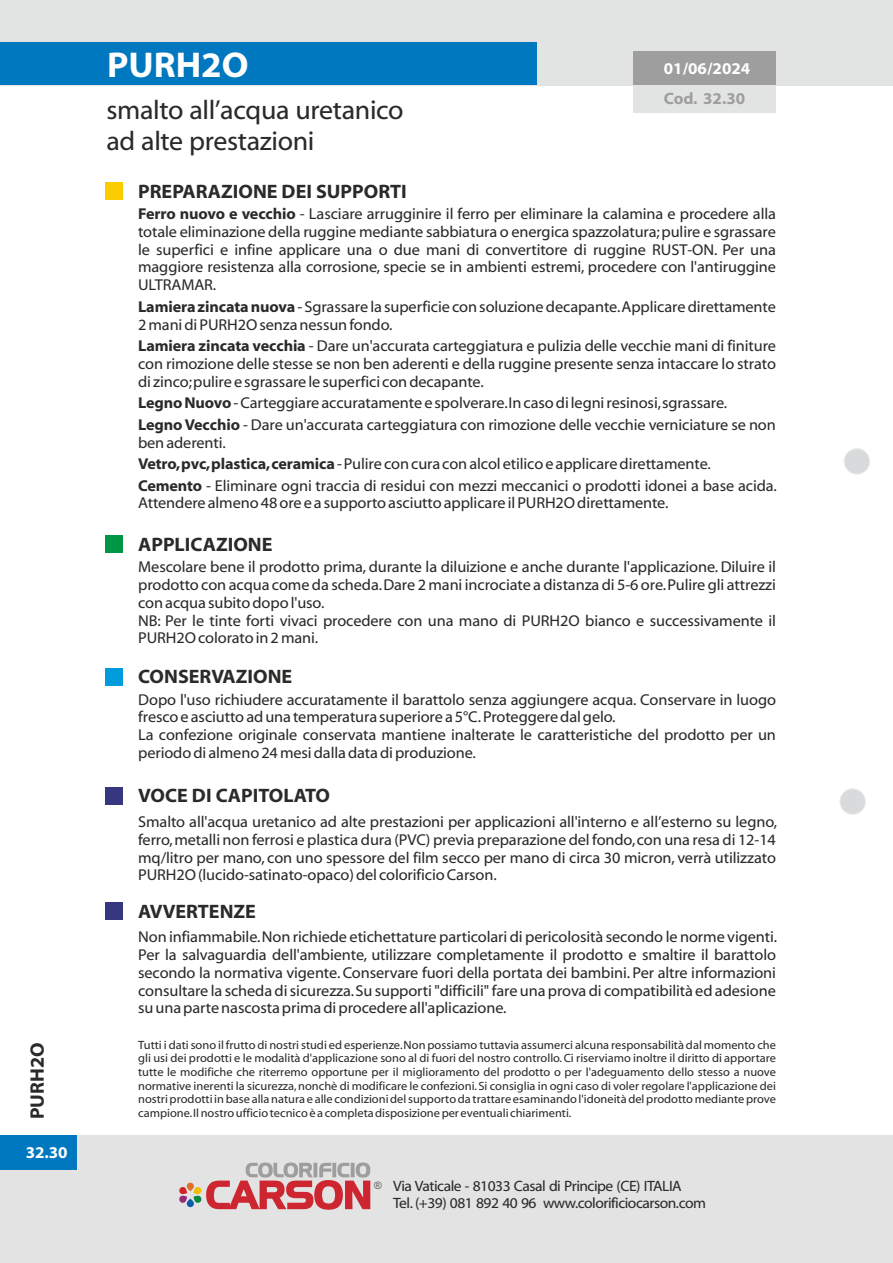
<style>
.page{position:relative;width:893px;height:1263px;background:#fff}
.page>*{position:absolute;margin:0;border:0;box-sizing:border-box;transform-origin:0 0}
.t1{font:36px "Myriad Bd Web";color:#fefefe}
.t2{font:27px/30.8px "Myriad Web";letter-spacing:-.015em;color:#2a2a29}
.t3{font:19.5px "Myriad Bd Web";color:#2b2a29}
.t4{font:19.5px "Myriad Bd Web";color:#2a2a29}
.t5{font:16.5px "Myriad Bd Web";color:#fefefe}
.t6{font:16.5px "Myriad Bd Web";color:#9e9e9f}
.t7{font:15.75px/17.9px "Myriad Web";letter-spacing:-.005em;color:#2b2a29}
.t8{font:15px/17.1px "Myriad Web";letter-spacing:-.035em;color:#2b2a29}
.t9{font:12px/13.6px "Myriad Web";color:#2b2a29;text-align:justify}
.t10{font:10.35px "Arial";color:#5b5b5b}
.s1{font-family:"Myriad Bd Web"}
</style>
<div class="page">
<div style="left:0;top:0;width:893px;height:85px;background:#e2e3e3"></div>
<div style="left:840px;top:789px;width:26px;height:25px;background:#d9dadb;border:1px solid #ebecec;border-radius:50%"></div>
<div style="left:844px;top:448px;width:26px;height:26px;background:#d9dadb;border:1px solid #ebecec;border-radius:50%"></div>
<div style="left:0;top:43px;width:537px;height:42px;background:#0078bf"></div>
<div style="left:633px;top:51px;width:143px;height:34px;background:#9e9e9f"></div>
<div style="left:633px;top:85px;width:143px;height:28px;background:#e2e3e3"></div>
<div style="left:106px;top:668px;width:17px;height:17px;background:#009cde"></div>
<div style="left:106px;top:787px;width:17px;height:17px;background:#36377e"></div>
<div style="left:106px;top:183px;width:17px;height:17px;background:#fccb00"></div>
<div style="left:106px;top:536px;width:17px;height:17px;background:#009746"></div>
<div style="left:0;top:1135px;width:893px;height:128px;background:#e3e3e3"></div>
<div style="left:0;top:1135px;width:77px;height:34px;background:#0078bf"></div>
<svg style="left:179px;top:1162px;width:191px;height:48px"></svg>
<div style="left:106px;top:903px;width:17px;height:17px;background:#36377e"></div>
<p class="t4" style="left:30px;top:1119px;width:78px;rotate:-90deg">PURH2O</p>
<p class="t5" style="left:26px;top:1146px;width:43px">32.30</p>
<h1 class="t1" style="left:107px;top:51px;width:143px">PURH2O</h1>
<h2 class="t2" style="left:106px;top:97px;width:299px">smalto all’acqua uretanico ad alte prestazioni</h2>
<p class="t3" style="left:138px;top:183px;width:270px">PREPARAZIONE DEI SUPPORTI</p>
<p class="t5" style="left:664px;top:62px;width:88px">01/06/2024</p>
<p class="t6" style="left:664px;top:92px;width:83px">Cod. 32.30</p>
<p class="t7" style="left:138px;top:206px;width:639px;text-align:justify"><span class="s1">Ferro nuovo e vecchio</span> - Lasciare arrugginire il ferro per eliminare la calamina e procedere alla totale eliminazione della ruggine mediante sabbiatura o energica spazzolatura;pulire e sgrassare le superfici e infine applicare una o due mani di convertitore di ruggine RUST-ON. Per una maggiore resistenza alla corrosione, specie se in ambienti estremi, procedere con l'antiruggine ULTRAMAR.</p>
<p class="t7" style="left:138px;top:299px;width:639px"><span class="s1">Lamiera zincata nuova</span> - Sgrassare la superficie con soluzione decapante.Applicare direttamente<br>2 mani di PURH2O senza nessun fondo.</p>
<p class="t7" style="left:138px;top:338px;width:639px;text-align:justify"><span class="s1">Lamiera zincata vecchia</span> - Dare un'accurata carteggiatura e pulizia delle vecchie mani di finiture con rimozione delle stesse se non ben aderenti e della ruggine presente senza intaccare lo strato di zinco;pulire e sgrassare le superfici con decapante.</p>
<p class="t7" style="left:138px;top:393px;width:639px;line-height:21.6px"><span class="s1">Legno Nuovo</span>- Carteggiare accuratamente e spolverare.In caso di legni resinosi,sgrassare.<br><span class="s1">Legno Vecchio</span> - Dare un'accurata carteggiatura con rimozione delle vecchie verniciature se non</p>
<p class="t7" style="left:138px;top:433px;width:640px;line-height:21.6px">ben aderenti.<br><span class="s1">Vetro,pvc,plastica,ceramica</span>- Pulire con cura con alcol etilico e applicare direttamente.<br><span class="s1">Cemento</span> - Eliminare ogni traccia di residui con mezzi meccanici o prodotti idonei a base acida.</p>
<p class="t7" style="left:138px;top:495px;width:532px">Attendere almeno 48 ore e a supporto asciutto applicare il PURH2O direttamente.</p>
<p class="t3" style="left:138px;top:537px;width:136px">APPLICAZIONE</p>
<p class="t7" style="left:138px;top:559px;width:639px;text-align:justify">Mescolare bene il prodotto prima, durante la diluizione e anche durante l'applicazione. Diluire il prodotto con acqua come da scheda.Dare 2 mani incrociate a distanza di 5-6 ore.Pulire gli attrezzi con acqua subito dopo l'uso.</p>
<p class="t7" style="left:138px;top:613px;width:639px">NB: Per le tinte forti vivaci procedere con una mano di PURH2O bianco e successivamente il<br>PURH2O colorato in 2 mani.</p>
<p class="t3" style="left:138px;top:669px;width:156px">CONSERVAZIONE</p>
<p class="t7" style="left:138px;top:692px;width:639px">Dopo l'uso richiudere accuratamente il barattolo senza aggiungere acqua. Conservare in luogo fresco e asciutto ad una temperatura superiore a 5°C. Proteggere dal gelo.<br>La confezione originale conservata mantiene inalterate le caratteristiche del prodotto per un periodo di almeno 24 mesi dalla data di produzione.</p>
<p class="t3" style="left:138px;top:788px;width:193px">VOCE DI CAPITOLATO</p>
<p class="t7" style="left:138px;top:814px;width:640px;text-align:justify">Smalto all'acqua uretanico ad alte prestazioni per applicazioni all'interno e all’esterno su legno, ferro,metalli non ferrosi e plastica dura (PVC) previa preparazione del fondo,con una resa di 12-14 mq/litro per mano, con uno spessore del film secco per mano di circa 30 micron, verrà utilizzato PURH2O (lucido-satinato-opaco) del colorificio Carson.</p>
<p class="t3" style="left:138px;top:904px;width:119px">AVVERTENZE</p>
<p class="t7" style="left:138px;top:929px;width:640px;text-align:justify">Non infiammabile.Non richiede etichettature particolari di pericolosità secondo le norme vigenti.<br>Per la salvaguardia dell'ambiente, utilizzare completamente il prodotto e smaltire il barattolo secondo la normativa vigente. Conservare fuori della portata dei bambini. Per altre informazioni consultare la scheda di sicurezza.Su supporti "difficili" fare una prova di compatibilità ed adesione su una parte nascosta prima di procedere all'aplicazione.</p>
<p class="t9" style="left:138px;top:1038px;width:639px">Tutti i dati sono il frutto di nostri studi ed esperienze.Non possiamo tuttavia assumerci alcuna responsabilità dal momento che gli usi dei prodotti e le modalità d'applicazione sono al di fuori del nostro controllo.Ci riserviamo inoltre il diritto di apportare tutte le modifiche che riterremo opportune per il miglioramento del prodotto o per l'adeguamento dello stesso a nuove normative inerenti la sicurezza,nonchè di modificare le confezioni.Si consiglia in ogni caso di voler regolare l'applicazione dei nostri prodotti in base alla natura e alle condizioni del supporto da trattare esaminando l'idoneità del prodotto mediante prove campione.Il nostro ufficio tecnico è a completa disposizione per eventuali chiarimenti.</p>
<p class="t10" style="left:374px;top:1181px;width:9px">®</p>
<p class="t8" style="left:393px;top:1179px;width:314px">Via Vaticale - 81033 Casal di Principe (CE) ITALIA<br>Tel. (+39) 081 892 40 96 www.colorificiocarson.com</p>
</div>
